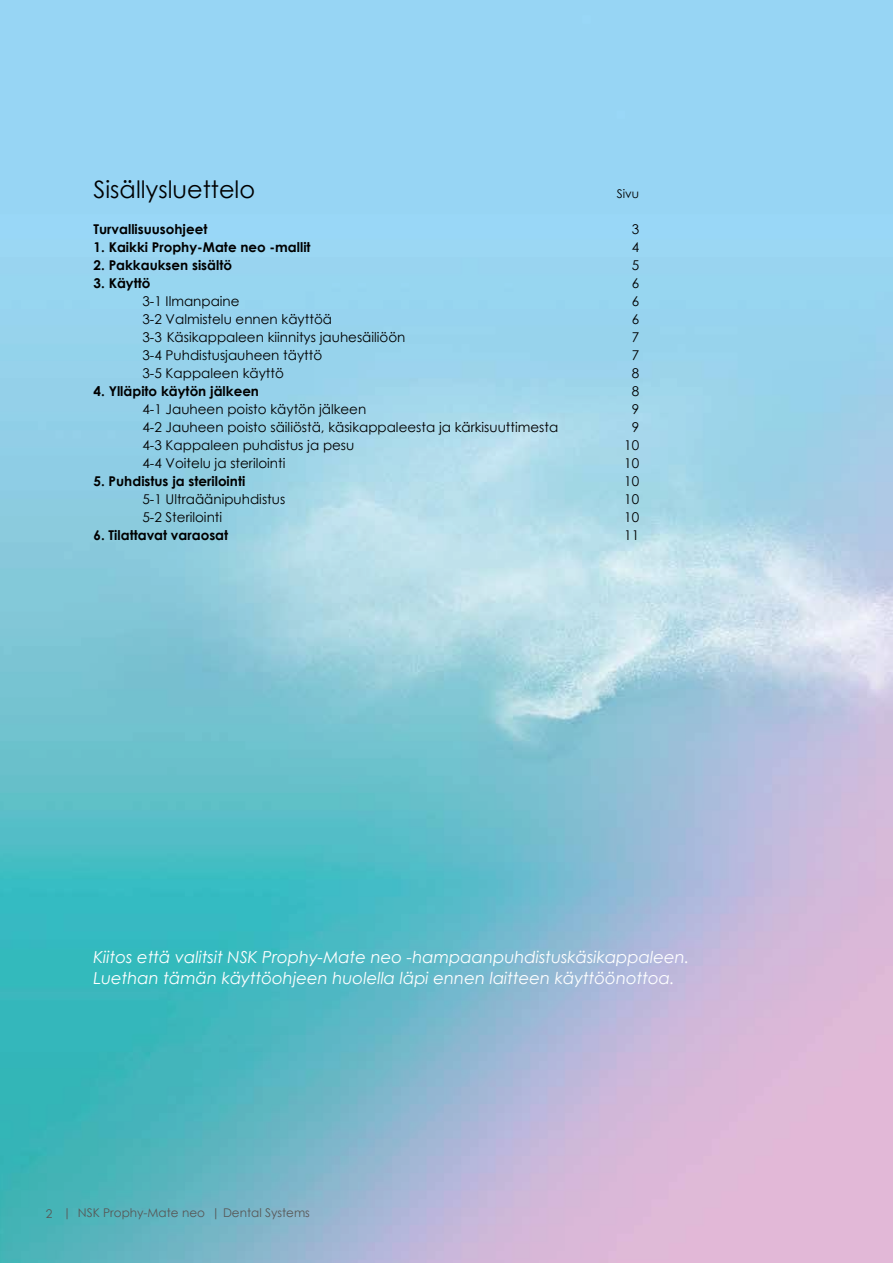
<style>
.page{position:relative;width:893px;height:1263px;background:#fff}
.page>*{position:absolute;margin:0;border:0;box-sizing:border-box;transform-origin:0 0}
.t1{font:24px "Century Gothic";color:#000}
.t2{font:italic 16.5px/21.6px "Century Gothic";color:#fff}
.t3{font:13.5px "Century Gothic";color:#000}
.t4{font:700 13.5px "Century Gothic";color:#000}
.t5{font:12px "Century Gothic";color:#575756}
.t6{font:12px "Century Gothic";color:#000}
</style>
<div class="page">
<img style="left:0;top:0;width:893px;height:1263px">
<h1 class="t1" style="left:94px;top:173px;width:163px">Sisällysluettelo</h1>
<p class="t6" style="left:617px;top:185px;width:24px">Sivu</p>
<p class="t4" style="left:94px;top:219px;width:115px">Turvallisuusohjeet</p>
<p class="t3" style="left:632px;top:220px;width:9px">3</p>
<p class="t4" style="left:94px;top:237px;width:219px">1. Kaikki Prophy-Mate neo -mallit</p>
<p class="t3" style="left:632px;top:238px;width:9px">4</p>
<p class="t4" style="left:94px;top:255px;width:140px">2. Pakkauksen sisältö</p>
<p class="t3" style="left:632px;top:256px;width:9px">5</p>
<p class="t4" style="left:94px;top:273px;width:58px">3. Käyttö</p>
<p class="t3" style="left:632px;top:274px;width:9px">6</p>
<p class="t3" style="left:142px;top:292px;width:99px">3-1 Ilmanpaine</p>
<p class="t3" style="left:632px;top:292px;width:9px">6</p>
<p class="t3" style="left:142px;top:310px;width:191px">3-2 Valmistelu ennen käyttöä</p>
<p class="t3" style="left:632px;top:310px;width:9px">6</p>
<p class="t3" style="left:142px;top:328px;width:265px">3-3 Käsikappaleen kiinnitys jauhesäiliöön</p>
<p class="t3" style="left:632px;top:328px;width:9px">7</p>
<p class="t3" style="left:142px;top:346px;width:181px">3-4 Puhdistusjauheen täyttö</p>
<p class="t3" style="left:632px;top:346px;width:9px">7</p>
<p class="t3" style="left:142px;top:364px;width:143px">3-5 Kappaleen käyttö</p>
<p class="t3" style="left:632px;top:364px;width:9px">8</p>
<p class="t4" style="left:94px;top:381px;width:167px">4. Ylläpito käytön jälkeen</p>
<p class="t3" style="left:632px;top:382px;width:9px">8</p>
<p class="t3" style="left:142px;top:400px;width:225px">4-1 Jauheen poisto käytön jälkeen</p>
<p class="t3" style="left:632px;top:400px;width:9px">9</p>
<p class="t3" style="left:142px;top:418px;width:417px">4-2 Jauheen poisto säiliöstä, käsikappaleesta ja kärkisuuttimesta</p>
<p class="t3" style="left:632px;top:418px;width:9px">9</p>
<p class="t3" style="left:142px;top:436px;width:213px">4-3 Kappaleen puhdistus ja pesu</p>
<p class="t3" style="left:624px;top:436px;width:16px">10</p>
<p class="t3" style="left:142px;top:454px;width:145px">4-4 Voitelu ja sterilointi</p>
<p class="t3" style="left:624px;top:454px;width:16px">10</p>
<p class="t4" style="left:94px;top:471px;width:153px">5. Puhdistus ja sterilointi</p>
<p class="t3" style="left:624px;top:472px;width:16px">10</p>
<p class="t3" style="left:142px;top:490px;width:144px">5-1 Ultraäänipuhdistus</p>
<p class="t3" style="left:624px;top:490px;width:16px">10</p>
<p class="t3" style="left:142px;top:508px;width:81px">5-2 Sterilointi</p>
<p class="t3" style="left:624px;top:508px;width:16px">10</p>
<p class="t4" style="left:93px;top:525px;width:136px">6. Tilattavat varaosat</p>
<p class="t3" style="left:624px;top:526px;width:16px">11</p>
<p class="t2" style="left:94px;top:946px;width:597px">Kiitos että valitsit NSK Prophy-Mate neo -hampaanpuhdistuskäsikappaleen.<br>Luethan tämän käyttöohjeen huolella läpi ennen laitteen käyttöönottoa.</p>
<p class="t5" style="left:46px;top:1204px;width:266px">2 | NSK Prophy-Mate neo | Dental Systems</p>
</div>
